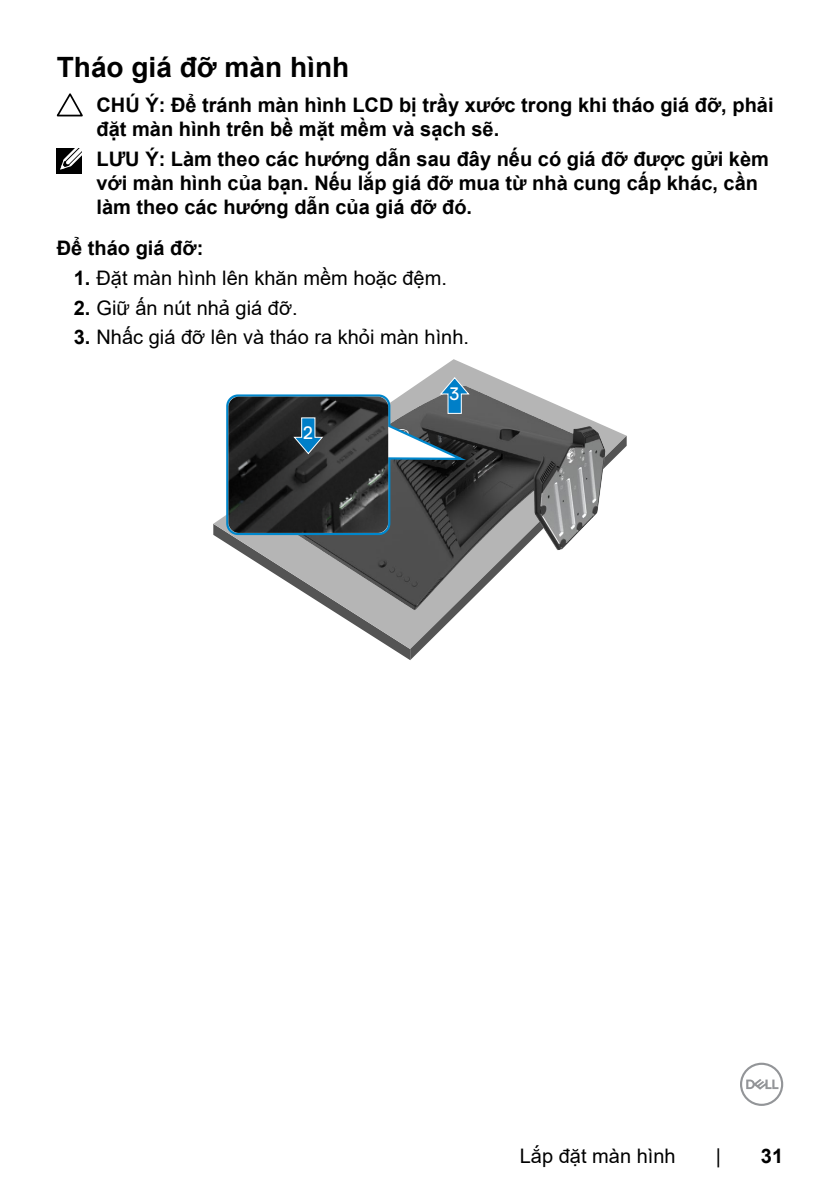
<style>
.page{position:relative;width:840px;height:1191px;background:#fff}
.page>*{position:absolute;margin:0;border:0;box-sizing:border-box;transform-origin:0 0}
.t1{font:700 28px "Arial";color:#000}
.t2{font:700 20px/24px "Arial";color:#000}
.t3{font:20px "Arial";color:#000}
.t4{font:18px "Dell Replica";color:#fff}
.s1{font-weight:700}
</style>
<div class="page">
<svg style="left:740px;top:1062px;width:42px;height:44px"></svg>
<svg style="left:57px;top:93px;width:26px;height:24px"></svg>
<div style="left:57px;top:148px;width:25px;height:25px;background:#000"></div>
<svg style="left:60px;top:148px;width:22px;height:22px"></svg>
<svg style="left:429px;top:359px;width:197px;height:77px"></svg>
<svg style="left:605px;top:436px;width:21px;height:31px"></svg>
<img style="left:471px;top:385px;width:134px;height:215px">
<svg style="left:213px;top:376px;width:258px;height:284px"></svg>
<h1 class="t1" style="left:57px;top:48px;width:294px">Tháo giá đỡ màn hình</h1>
<p class="t2" style="left:96px;top:94px;width:678px">CHÚ Ý: Để tránh màn hình LCD bị trầy xước trong khi tháo giá đỡ, phải đặt màn hình trên bề mặt mềm và sạch sẽ.</p>
<p class="t2" style="left:96px;top:147px;width:673px">LƯU Ý: Làm theo các hướng dẫn sau đây nếu có giá đỡ được gửi kèm với màn hình của bạn. Nếu lắp giá đỡ mua từ nhà cung cấp khác, cần làm theo các hướng dẫn của giá đỡ đó.</p>
<p class="t2" style="left:57px;top:236px;width:148px">Để tháo giá đỡ:</p>
<p class="t3" style="left:74px;top:264px;width:374px"><span class="s1">1.</span> Đặt màn hình lên khăn mềm hoặc đệm.</p>
<p class="t3" style="left:74px;top:294px;width:225px"><span class="s1">2.</span> Giữ ấn nút nhả giá đỡ.</p>
<p class="t3" style="left:74px;top:323px;width:396px"><span class="s1">3.</span> Nhấc giá đỡ lên và tháo ra khỏi màn hình.</p>
<p class="t4" style="left:449px;top:384px;width:11px">3</p>
<p class="t4" style="left:303px;top:423px;width:11px">2</p>
<p class="t3" style="left:519px;top:1141px;width:157px">Lắp đặt màn hình</p>
<p class="t3" style="left:715px;top:1141px;width:7px">|</p>
<p class="t2" style="left:760px;top:1143px;width:24px">31</p>
</div>
